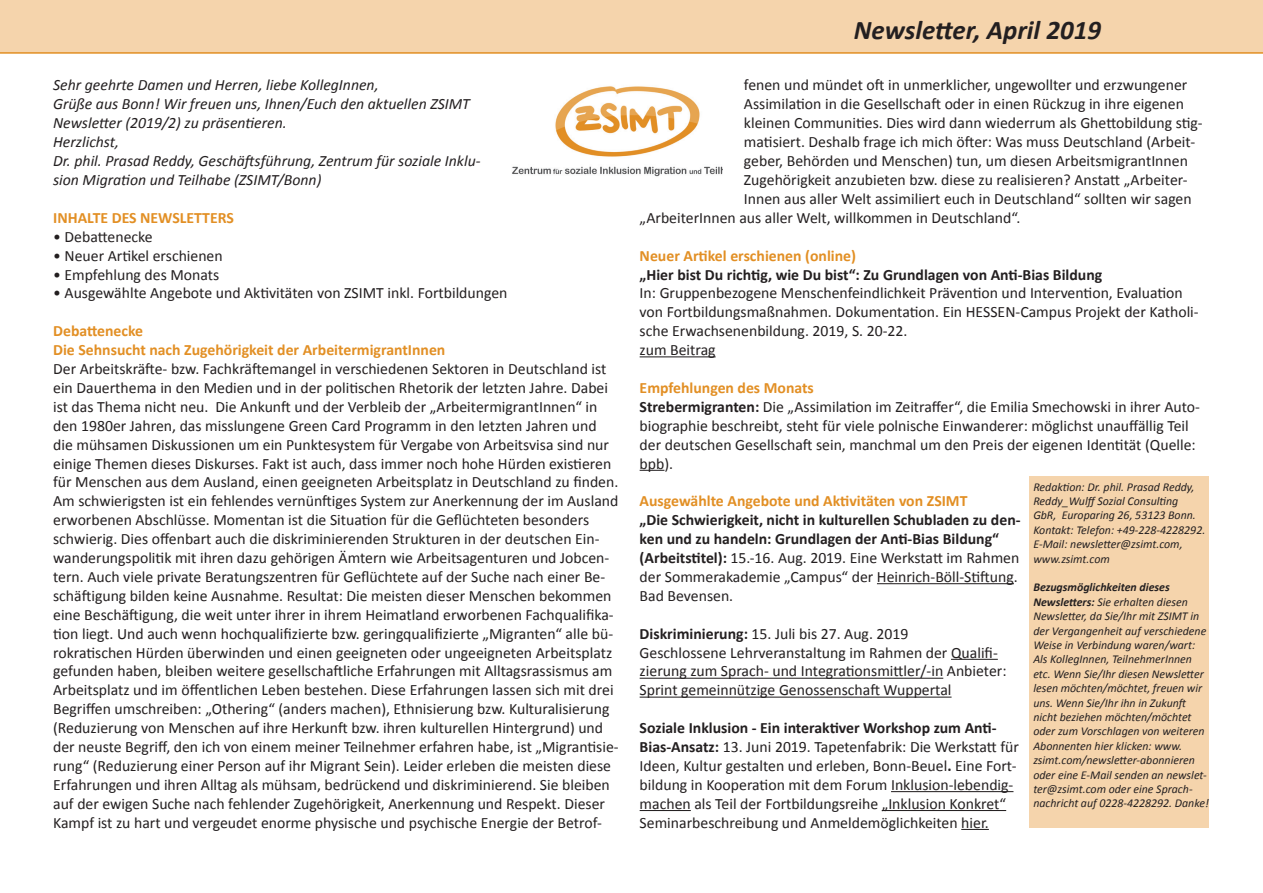
<style>
.page{position:relative;width:1263px;height:893px;background:#fff}
.page>*{position:absolute;margin:0;border:0;box-sizing:border-box;transform-origin:0 0}
.t1{font:italic 700 27px "Calibri";color:#231f20}
.t2{font:15.75px/18.9px "Calibri";color:#231f20}
.t3{font:700 15.75px/18.9px "Calibri";color:#231f20}
.t4{font:italic 15.75px/18.9px "Calibri";color:#231f20}
.t5{font:700 15.75px/18.9px "Calibri";color:#e28f24}
.t6{font:italic 12px/14.4px "Calibri";color:#231f20}
.s1{font-weight:700;color:#e28f24}
.s2{font-weight:700}
.s3{font-weight:400}
</style>
<div class="page">
<hr style="left:640px;top:356px;width:76px;height:1px;background:#231f20">
<svg style="left:640px;top:470px;width:24px;height:1px"></svg>
<hr style="left:877px;top:583px;width:137px;height:1px;background:#231f20">
<hr style="left:951px;top:659px;width:47px;height:1px;background:#231f20">
<hr style="left:640px;top:678px;width:303px;height:1px;background:#231f20">
<hr style="left:640px;top:697px;width:311px;height:1px;background:#231f20">
<hr style="left:891px;top:791px;width:122px;height:1px;background:#231f20">
<hr style="left:640px;top:810px;width:51px;height:1px;background:#231f20">
<hr style="left:882px;top:810px;width:124px;height:1px;background:#231f20">
<svg style="left:961px;top:829px;width:28px;height:1px"></svg>
<img style="left:512px;top:86px;width:211px;height:91px">
<div style="left:1029px;top:476px;width:180px;height:351px;background:#f5d4ac"></div>
<div style="left:0;top:0;width:1263px;height:54px;background:#f5d4ac"></div>
<p class="t4" style="left:53px;top:75px;width:429px">Sehr geehrte Damen und Herren, liebe KollegInnen,<br>Grüße aus Bonn! Wir freuen uns, Ihnen/Euch den aktuellen ZSIMT Newsletter (2019/2) zu präsentieren.<br>Herzlichst,<br>Dr. phil. Prasad Reddy, Geschäftsführung, Zentrum für soziale Inklu&shy;sion Migration und Teilhabe (ZSIMT/Bonn)</p>
<p class="t5" style="left:53px;top:208px;width:182px">INHALTE DES NEWSLETTERS</p>
<p class="t2" style="left:53px;top:227px;width:101px">• Debattenecke</p>
<p class="t2" style="left:53px;top:246px;width:171px">• Neuer Artikel erschienen</p>
<p class="t2" style="left:53px;top:265px;width:168px">• Empfehlung des Monats</p>
<p class="t2" style="left:53px;top:284px;width:456px">• Ausgewählte Angebote und Aktivitäten von ZSIMT inkl. Fortbildungen</p>
<p class="t5" style="left:53px;top:321px;width:394px">Debattenecke<br>Die Sehnsucht nach Zugehörigkeit der ArbeitermigrantInnen</p>
<p class="t2" style="left:53px;top:359px;width:567px">Der Arbeitskräfte- bzw. Fachkräftemangel in verschiedenen Sektoren in Deutschland ist ein Dauerthema in den Medien und in der politischen Rhetorik der letzten Jahre. Dabei ist das Thema nicht neu. Die Ankunft und der Verbleib der „ArbeitermigrantInnen“ in den 1980er Jahren, das misslungene Green Card Programm in den letzten Jahren und die mühsamen Diskussionen um ein Punktesystem für Vergabe von Arbeitsvisa sind nur einige Themen dieses Diskurses. Fakt ist auch, dass immer noch hohe Hürden existieren für Menschen aus dem Ausland, einen geeigneten Arbeitsplatz in Deutschland zu finden.<br>Am schwierigsten ist ein fehlendes vernünftiges System zur Anerkennung der im Ausland erworbenen Abschlüsse. Momentan ist die Situation für die Geflüchteten besonders schwierig. Dies offenbart auch die diskriminierenden Strukturen in der deutschen Ein&shy;wanderungspolitik mit ihren dazu gehörigen Ämtern wie Arbeitsagenturen und Jobcen&shy;tern. Auch viele private Beratungszentren für Geflüchtete auf der Suche nach einer Be&shy;schäftigung bilden keine Ausnahme. Resultat: Die meisten dieser Menschen bekommen eine Beschäftigung, die weit unter ihrer in ihrem Heimatland erworbenen Fachqualifika&shy;tion liegt. Und auch wenn hochqualifizierte bzw. geringqualifizierte „Migranten“ alle bü&shy;rokratischen Hürden überwinden und einen geeigneten oder ungeeigneten Arbeitsplatz gefunden haben, bleiben weitere gesellschaftliche Erfahrungen mit Alltagsrassismus am Arbeitsplatz und im öffentlichen Leben bestehen. Diese Erfahrungen lassen sich mit drei Begriffen umschreiben: „Othering“ (anders machen), Ethnisierung bzw. Kulturalisierung (Reduzierung von Menschen auf ihre Herkunft bzw. ihren kulturellen Hintergrund) und der neuste Begriff, den ich von einem meiner Teilnehmer erfahren habe, ist „Migrantisie&shy;rung“ (Reduzierung einer Person auf ihr Migrant Sein). Leider erleben die meisten diese Erfahrungen und ihren Alltag als mühsam, bedrückend und diskriminierend. Sie bleiben auf der ewigen Suche nach fehlender Zugehörigkeit, Anerkennung und Respekt. Dieser Kampf ist zu hart und vergeudet enorme physische und psychische Energie der Betrof-</p>
<h1 class="t1" style="left:854px;top:13px;width:249px">Newsletter, April 2019</h1>
<p class="t2" style="left:744px;top:76px;width:445px">fenen und mündet oft in unmerklicher, ungewollter und erzwungener</p>
<p class="t2" style="left:744px;top:95px;width:442px">Assimilation in die Gesellschaft oder in einen Rückzug in ihre eigenen</p>
<p class="t2" style="left:744px;top:114px;width:460px">kleinen Communities. Dies wird dann wiederrum als Ghettobildung stig-</p>
<p class="t2" style="left:744px;top:133px;width:453px">matisiert. Deshalb frage ich mich öfter: Was muss Deutschland (Arbeit-</p>
<p class="t2" style="left:744px;top:151px;width:445px">geber, Behörden und Menschen) tun, um diesen ArbeitsmigrantInnen</p>
<p class="t2" style="left:744px;top:170px;width:445px">Zugehörigkeit anzubieten bzw. diese zu realisieren? Anstatt „Arbeiter-</p>
<p class="t2" style="left:744px;top:189px;width:449px">Innen aus aller Welt assimiliert euch in Deutschland“ sollten wir sagen</p>
<p class="t2" style="left:640px;top:208px;width:382px">„ArbeiterInnen aus aller Welt, willkommen in Deutschland“.</p>
<p class="t5" style="left:640px;top:246px;width:218px">Neuer Artikel erschienen (online)</p>
<p class="t3" style="left:640px;top:265px;width:464px">„Hier bist Du richtig, wie Du bist“: Zu Grundlagen von Anti-Bias Bildung</p>
<p class="t2" style="left:640px;top:284px;width:561px">In: Gruppenbezogene Menschenfeindlichkeit Prävention und Intervention, Evaluation von Fortbildungsmaßnahmen. Dokumentation. Ein HESSEN-Campus Projekt der Katholi&shy;sche Erwachsenenbildung. 2019, S. 20-22.<br>zum Beitrag</p>
<p class="t2" style="left:640px;top:378px;width:562px"><span class="s1">Empfehlungen des Monats<br></span><span class="s2">Strebermigranten:</span> Die „Assimilation im Zeitraffer“, die Emilia Smechowski in ihrer Auto&shy;biographie beschreibt, steht für viele polnische Einwanderer: möglichst unauffällig Teil der deutschen Gesellschaft sein, manchmal um den Preis der eigenen Identität (Quelle: bpb).</p>
<p class="t5" style="left:640px;top:492px;width:329px">Ausgewählte Angebote und Aktivitäten von ZSIMT</p>
<p class="t3" style="left:640px;top:510px;width:382px">„Die Schwierigkeit, nicht in kulturellen Schubladen zu den&shy;ken und zu handeln: Grundlagen der Anti-Bias Bildung“ (Arbeitstitel): <span class="s3">15.-16. Aug. 2019. Eine Werkstatt im Rahmen der Sommerakademie „Campus“ der Heinrich-Böll-Stiftung.<br>Bad Bevensen.</span></p>
<p class="t2" style="left:640px;top:624px;width:368px"><span class="s2">Diskriminierung:</span> 15. Juli bis 27. Aug. 2019<br>Geschlossene Lehrveranstaltung im Rahmen der Qualifi&shy;zierung zum Sprach- und Integrationsmittler/-in Anbieter:<br>Sprint gemeinnützige Genossenschaft Wuppertal</p>
<p class="t2" style="left:640px;top:718px;width:381px"><span class="s2">Soziale Inklusion - Ein interaktiver Workshop zum Anti-Bias-Ansatz:</span> 13. Juni 2019. Tapetenfabrik: Die Werkstatt für Ideen, Kultur gestalten und erleben, Bonn-Beuel<span class="s2">.</span> Eine Fort&shy;bildung in Kooperation mit dem Forum Inklusion-lebendig&shy;machen als Teil der Fortbildungsreihe „Inklusion Konkret“ Seminarbeschreibung und Anmeldemöglichkeiten hier.</p>
<p class="t6" style="left:1033px;top:479px;width:173px">Redaktion: Dr. phil. Prasad Reddy,<br>Reddy_Wulff Sozial Consulting<br>GbR, Europaring 26, 53123 Bonn.<br>Kontakt: Telefon: +49-228-4228292.<br>E-Mail: newsletter@zsimt.com, www.zsimt.com</p>
<p class="t6" style="left:1033px;top:580px;width:177px"><span class="s2">Bezugsmöglichkeiten dieses Newsletters:</span> Sie erhalten diesen Newsletter, da Sie/Ihr mit ZSIMT in der Vergangenheit auf verschiedene Weise in Verbindung waren/wart:<br>Als KollegInnen, TeilnehmerInnen etc. Wenn Sie/Ihr diesen Newsletter lesen möchten/möchtet, freuen wir uns. Wenn Sie/Ihr ihn in Zukunft nicht beziehen möchten/möchtet oder zum Vorschlagen von weiteren Abonnenten hier klicken: www. zsimt.com/newsletter-abonnieren oder eine E-Mail senden an newslet&shy;ter@zsimt.com oder eine Sprach&shy;nachricht auf 0228-4228292. Danke!</p>
</div>
